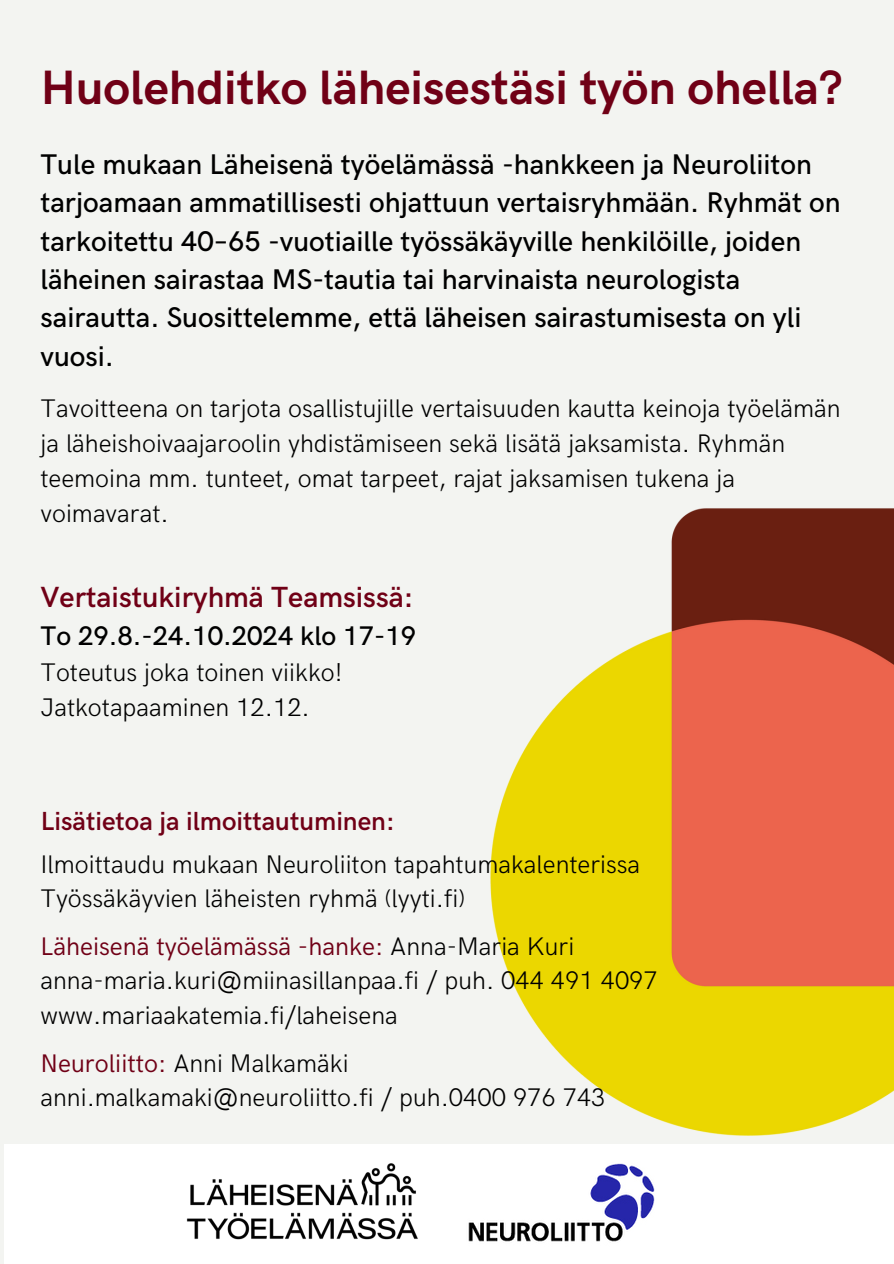
<style>
.page{position:relative;width:894px;height:1264px;background:#fff}
.page>*{position:absolute;margin:0;border:0;box-sizing:border-box;transform-origin:0 0}
.t1{font:700 48.3px "HK Grotesk";color:#700016}
.t2{font:600 29.25px "HK Grotesk";color:#700016}
.t3{font:500 28.5px/38.2px "HK Grotesk";color:#000}
.t4{font:500 27px "HK Grotesk";color:#000}
.t5{font:600 26.25px "HK Grotesk";color:#700016}
.t6{font:300 25.5px/34.8px "HK Grotesk";color:#000}
.t7{font:25.5px "HK Grotesk";color:#700016}
.s1{font-weight:300;color:#000}
.s2{font-weight:400;color:#700016}
</style>
<div class="page">
<div style="left:0;top:0;width:893px;height:1263px;background:#f3f4f1"></div>
<img style="left:490px;top:508px;width:403px;height:628px">
<div style="left:4px;top:1143px;width:889px;height:120px;background:#fff"></div>
<img style="left:186px;top:1163px;width:232px;height:77px">
<img style="left:468px;top:1163px;width:187px;height:79px">
<p class="t1" style="left:41px;top:60px;width:802px">Huolehditko läheisestäsi työn ohella?</p>
<h3 class="t3" style="left:40px;top:146px;width:801px">Tule mukaan Läheisenä työelämässä -hankkeen ja Neuroliiton tarjoamaan ammatillisesti ohjattuun vertaisryhmään. Ryhmät on tarkoitettu 40–65 -vuotiaille työssäkäyville henkilöille, joiden läheinen sairastaa MS-tautia tai harvinaista neurologista sairautta. Suosittelemme, että läheisen sairastumisesta on yli vuosi.</h3>
<p class="t6" style="left:40px;top:392px;width:801px">Tavoitteena on tarjota osallistujille vertaisuuden kautta keinoja työelämän ja läheishoivaajaroolin yhdistämiseen sekä lisätä jaksamista. Ryhmän teemoina mm. tunteet, omat tarpeet, rajat jaksamisen tukena ja voimavarat.</p>
<p class="t2" style="left:40px;top:580px;width:374px">Vertaistukiryhmä Teamsissä:</p>
<p class="t4" style="left:40px;top:620px;width:377px">To 29.8.-24.10.2024 klo 17-19</p>
<p class="t6" style="left:40px;top:656px;width:303px">Toteutus joka toinen viikko!<br>Jatkotapaaminen 12.12.</p>
<h4 class="t5" style="left:41px;top:806px;width:355px">Lisätietoa ja ilmoittautuminen:</h4>
<p class="t6" style="left:40px;top:848px;width:601px;line-height:34.2px">Ilmoittaudu mukaan Neuroliiton tapahtumakalenterissa<br>Työssäkäyvien läheisten ryhmä (lyyti.fi)</p>
<p class="t7" style="left:40px;top:932px;width:535px">Läheisenä työelämässä -hanke: <span class="s1">Anna-Maria Kuri</span></p>
<p class="t6" style="left:40px;top:964px;width:618px">anna-maria.kuri@miinasillanpaa.fi / puh. 044 491 4097</p>
<p class="t6" style="left:40px;top:998px;width:359px">www.mariaakatemia.fi/laheisena</p>
<p class="t6" style="left:40px;top:1046px;width:309px"><span class="s2">Neuroliitto:</span> Anni Malkamäki</p>
<p class="t6" style="left:40px;top:1080px;width:566px">anni.malkamaki@neuroliitto.fi / puh.0400 976 743</p>
</div>
